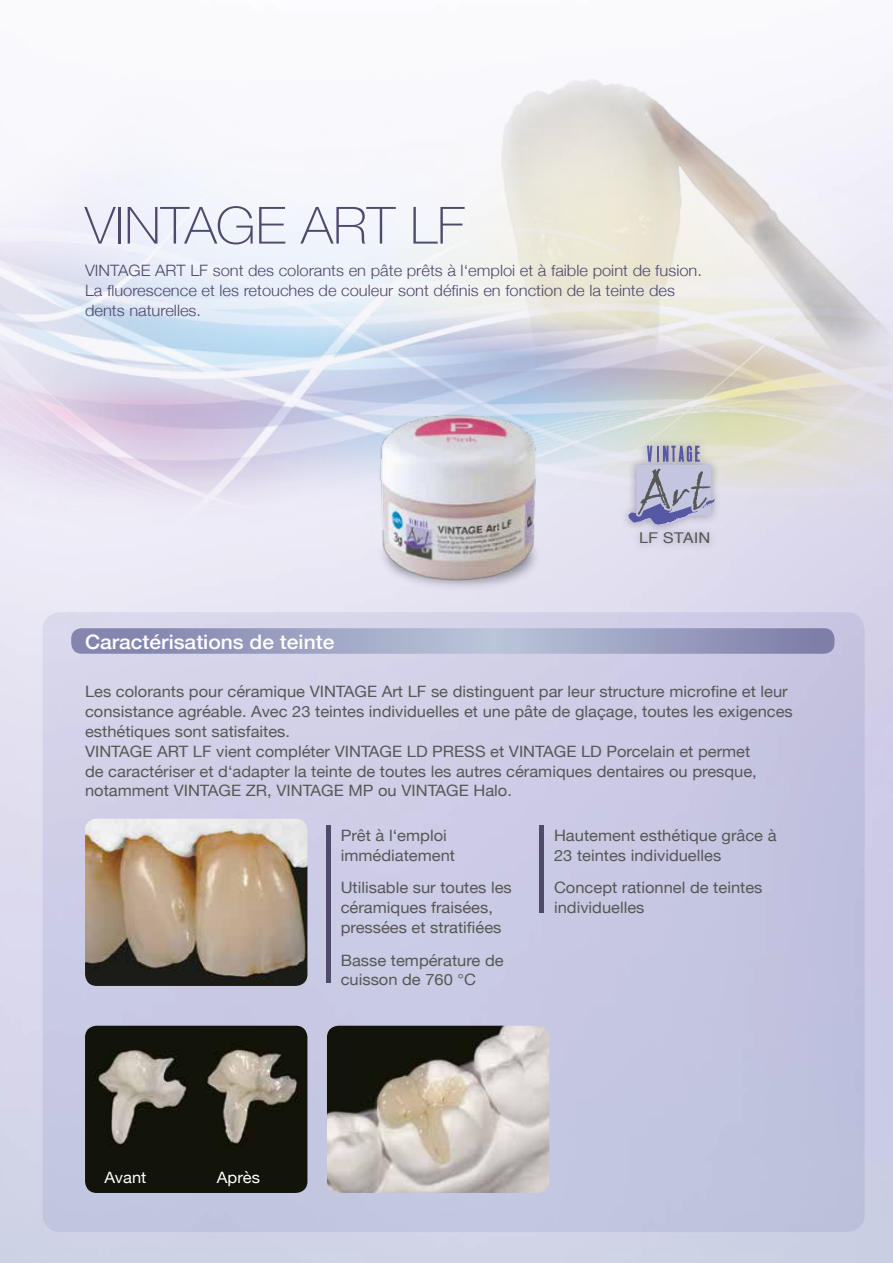
<style>
.page{position:relative;width:893px;height:1263px;background:#fff}
.page>*{position:absolute;margin:0;border:0;box-sizing:border-box;transform-origin:0 0}
.t1{font:100 51.3px "Helvetica Neue";color:#4f496b;scale:1.05 1}
.t2{font:500 19.95px "Helvetica Neue";color:#fff;scale:1.05 1}
.t3{font:15.6px/19.8px "Helvetica Neue";color:#575756;scale:1.05 1}
.t4{font:300 15.6px/19.8px "Helvetica Neue";color:#4f496b;scale:1.05 1}
.t5{font:15.6px "Helvetica Neue";color:#fff;scale:1.05 1}
.t6{font:14.85px "Helvetica";color:#575756;scale:1.11 1}
</style>
<div class="page">
<img style="left:0;top:73px;width:893px;height:1190px">
<img style="left:0;top:73px;width:892px;height:477px">
<img style="left:334px;top:321px;width:270px;height:288px">
<img style="left:327px;top:1026px;width:222px;height:167px">
<img style="left:85px;top:1026px;width:222px;height:167px">
<img style="left:85px;top:819px;width:222px;height:167px">
<svg style="left:71px;top:628px;width:763px;height:26px;background:#9ca0c1"></svg>
<div style="left:620px;top:437px;width:103px;height:115px;background:#4f496b;opacity:.5"></div>
<svg style="left:628px;top:445px;width:86px;height:81px;background:#aeaec6"></svg>
<hr style="left:539px;top:825px;width:4px;height:87px;background:#4f496b">
<hr style="left:327px;top:825px;width:4px;height:158px;background:#4f496b">
<h1 class="t1" style="left:85px;top:186px;width:363px">VINTAGE ART LF</h1>
<p class="t4" style="left:85px;top:260px;width:589px">VINTAGE ART LF sont des colorants en pâte prêts à l‘emploi et à faible point de fusion.<br>La fluorescence et les retouches de couleur sont définis en fonction de la teinte des dents naturelles.</p>
<p class="t2" style="left:85px;top:625px;width:239px">Caractérisations de teinte</p>
<p class="t6" style="left:639px;top:526px;width:66px">LF STAIN</p>
<p class="t3" style="left:85px;top:683px;width:676px">Les colorants pour céramique VINTAGE Art LF se distinguent par leur structure microfine et leur consistance agréable. Avec 23 teintes individuelles et une pâte de glaçage, toutes les exigences esthétiques sont satisfaites.<br>VINTAGE ART LF vient compléter VINTAGE LD PRESS et VINTAGE LD Porcelain et permet<br>de caractériser et d‘adapter la teinte de toutes les autres céramiques dentaires ou presque, notamment VINTAGE ZR, VINTAGE MP ou VINTAGE Halo.</p>
<p class="t5" style="left:105px;top:1166px;width:41px">Avant</p>
<p class="t5" style="left:217px;top:1166px;width:43px">Après</p>
<p class="t3" style="left:341px;top:826px;width:110px">Prêt à l‘emploi immédiatement</p>
<p class="t3" style="left:341px;top:879px;width:164px">Utilisable sur toutes les céramiques fraisées, pressées et stratifiées</p>
<p class="t3" style="left:341px;top:951px;width:157px">Basse température de cuisson de 760 °C</p>
<p class="t3" style="left:554px;top:826px;width:213px">Hautement esthétique grâce à<br>23 teintes individuelles</p>
<p class="t3" style="left:554px;top:879px;width:200px">Concept rationnel de teintes individuelles</p>
</div>
